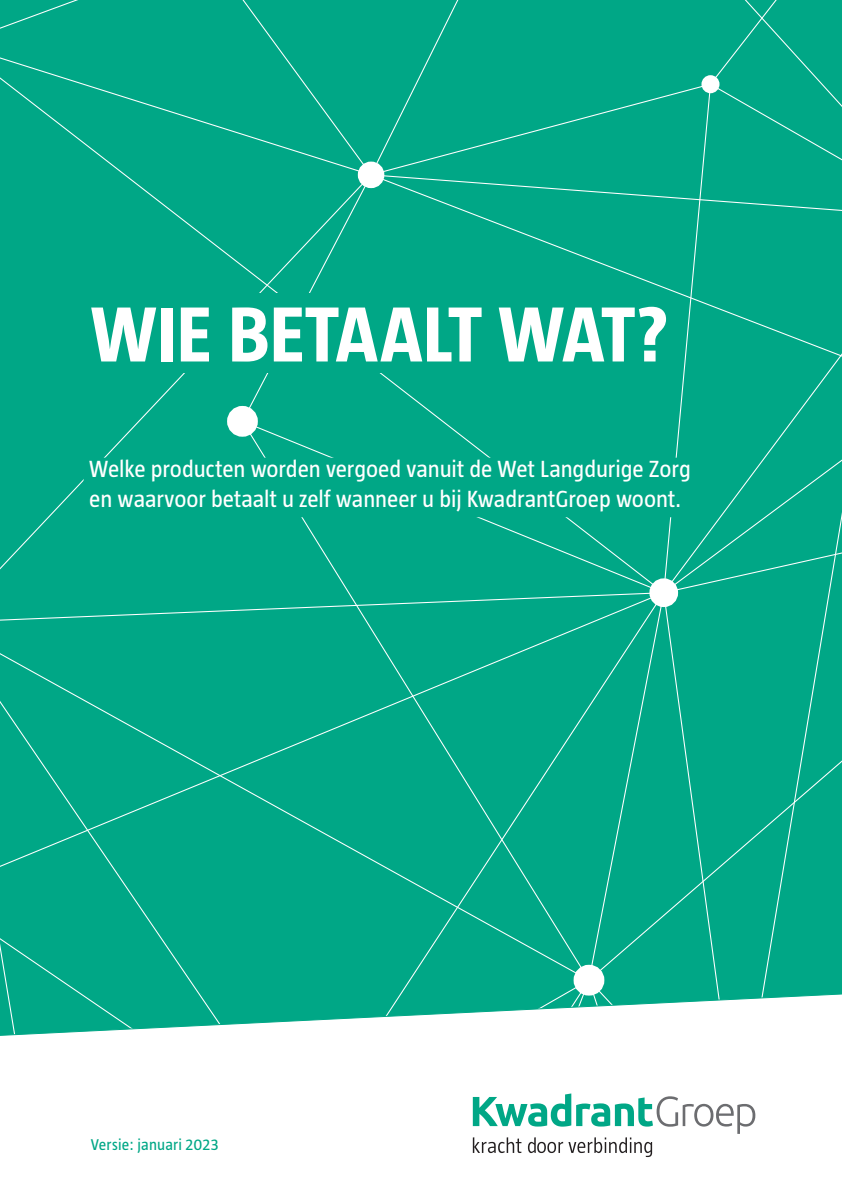
<style>
.page{position:relative;width:842px;height:1191px;background:#fff}
.page>*{position:absolute;margin:0;border:0;box-sizing:border-box;transform-origin:0 0}
.t1{font:700 80px "Taz";letter-spacing:-.01em;color:#fff}
.Inhoudsopgave{font:24px "Taz";letter-spacing:-.005em;color:#fff}
.Inhoudsopgave-2{font:16px "Taz";letter-spacing:.01em;color:#00a786}
</style>
<div class="page">
<div style="left:0;top:0;width:206px;height:43px;background:#00a786"></div>
<div style="left:0;top:423px;width:241px;height:56px;background:#00a786"></div>
<div style="left:373px;top:219px;width:469px;height:260px;background:#00a786"></div>
<div style="left:241px;top:420px;width:349px;height:572px;background:#00a786"></div>
<div style="left:0;top:479px;width:842px;height:502px;background:#00a786"></div>
<svg style="left:300px;top:977px;width:97px;height:15px"></svg>
<div style="left:206px;top:0;width:636px;height:219px;background:#00a786"></div>
<div style="left:369px;top:0;width:343px;height:176px;background:#00a786"></div>
<div style="left:0;top:43px;width:373px;height:380px;background:#00a786"></div>
<div style="left:655px;top:583px;width:18px;height:19px;background:#fff;border-radius:50%"></div>
<div style="left:649px;top:578px;width:29px;height:29px;border:11px solid #fff;border-radius:50%"></div>
<div style="left:362px;top:166px;width:18px;height:18px;background:#fff;border-radius:50%"></div>
<div style="left:358px;top:162px;width:26px;height:26px;border:8px solid #fff;border-radius:50%"></div>
<div style="left:233px;top:412px;width:18px;height:18px;background:#fff;border-radius:50%"></div>
<div style="left:227px;top:406px;width:31px;height:31px;border:13px solid #fff;border-radius:50%"></div>
<div style="left:701px;top:75px;width:18px;height:18px;background:#fff;border-radius:50%"></div>
<svg style="left:0;top:992px;width:397px;height:44px"></svg>
<div style="left:85px;top:294px;width:590px;height:79px;background:#00a786"></div>
<div style="left:84px;top:458px;width:654px;height:59px;background:#00a786"></div>
<svg style="left:397px;top:953px;width:445px;height:205px"></svg>
<p class="t1" style="left:91px;top:289px;width:580px">WIE BETAALT WAT?</p>
<p class="Inhoudsopgave" style="left:89px;top:456px;width:603px">Welke producten worden vergoed vanuit de Wet Langdurige Zorg</p>
<p class="Inhoudsopgave" style="left:89px;top:486px;width:594px">en waarvoor betaalt u zelf wanneer u bij KwadrantGroep woont.</p>
<p class="Inhoudsopgave-2" style="left:91px;top:1136px;width:129px">Versie: januari 2023</p>
</div>
